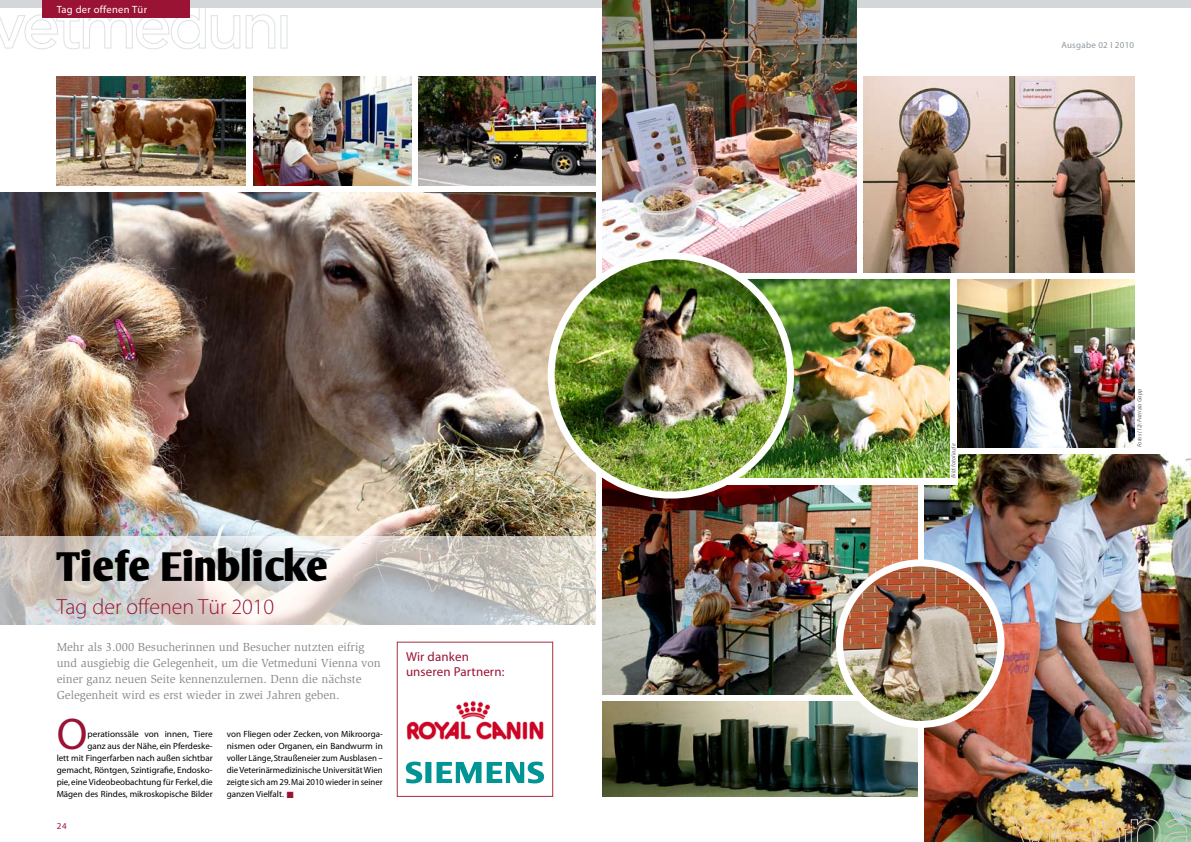
<style>
.page{position:relative;width:1191px;height:842px;background:#fff}
.page>*{position:absolute;margin:0;border:0;box-sizing:border-box;transform-origin:0 0}
.t1{font:44.6px "Myriad MM 400 600";color:#9a1335}
.t2{font:700 40px "Oli Jo";letter-spacing:-.05em;color:#000}
.t3{font:22px "Myriad MM 215 600";color:#9a1335}
.t4{font:13px/15px "Myriad MM 400 600";letter-spacing:.01em;color:#9a1335}
.t5{font:12px/16px "Slimbach";color:#87888a}
.t6{font:10.5px "Myriad MM 400 600";letter-spacing:.03em;color:#fff}
.t7{font:9px/12px "Myriad MM 400 600";color:#000;text-align:right}
.t8{font:9px "Myriad MM 400 600";letter-spacing:.03em;color:#8f989d}
.t9{font:9px "Myriad MM 400 600";color:#9a1335}
.t10{font:6px "Myriad MM It 400 600";color:#646567}
.s1{color:#9a1335}
</style>
<div class="page">
<div style="left:397px;top:642px;width:156px;height:155px;border:1px solid #a33040"></div>
<img style="left:924px;top:454px;width:267px;height:388px">
<img style="left:602px;top:477px;width:315px;height:217px">
<div style="left:677px;top:430px;width:280px;height:55px;background:#fff"></div>
<img style="left:0;top:192px;width:595px;height:344px">
<img style="left:57px;top:77px;width:189px;height:109px">
<img style="left:419px;top:77px;width:176px;height:109px">
<img style="left:253px;top:77px;width:159px;height:109px">
<img style="left:739px;top:280px;width:211px;height:198px">
<img style="left:602px;top:702px;width:315px;height:95px">
<svg style="left:406px;top:761px;width:138px;height:22px"></svg>
<img style="left:406px;top:700px;width:138px;height:40px">
<svg style="left:0;top:8px;width:275px;height:42px"></svg>
<div style="left:280px;top:15px;width:7px;height:33px;border:1px solid #dde1e4"></div>
<div style="left:0;top:0;width:595px;height:8px;background:#d3d7da"></div>
<div style="left:43px;top:0;width:147px;height:17px;background:#9a1335"></div>
<img style="left:1013px;top:818px;width:178px;height:24px">
<div style="left:595px;top:0;width:596px;height:8px;background:#d3d7da"></div>
<img style="left:602px;top:0;width:254px;height:273px">
<img style="left:863px;top:77px;width:271px;height:196px">
<img style="left:957px;top:280px;width:177px;height:167px">
<img style="left:839px;top:563px;width:162px;height:161px;border-radius:81px">
<div style="left:836px;top:559px;width:168px;height:169px;border:7px solid #fff;border-radius:50%"></div>
<svg style="left:0;top:536px;width:595px;height:89px;background:#d2cfcc"></svg>
<img style="left:551px;top:256px;width:239px;height:239px;border-radius:120px">
<div style="left:547px;top:252px;width:247px;height:247px;border:7px solid #fff;border-radius:50%"></div>
<p class="t6" style="left:57px;top:4px;width:92px">Tag der offenen Tür</p>
<h2 class="t2" style="left:57px;top:543px;width:274px">Tiefe Einblicke</h2>
<h3 class="t3" style="left:57px;top:596px;width:219px">Tag der offenen Tür 2010</h3>
<h3 class="t5" style="left:57px;top:639px;width:326px">Mehr als 3.000 Besucherinnen und Besucher nutzten eifrig und ausgiebig die Gelegenheit, um die Vetmeduni Vienna von einer ganz neuen Seite kennenzulernen. Denn die nächste Gelegenheit wird es erst wieder in zwei Jahren geben.</h3>
<p class="t7" style="left:227px;top:728px;width:157px;text-align:justify">von Fliegen oder Zecken, von Mikroorga&shy;nismen oder Organen, ein Bandwurm in voller Länge, Straußeneier zum Ausblasen – die Veterinärmedizinische Universität Wien zeigte sich am 29. Mai 2010 wieder in seiner ganzen Vielfalt. <span class="s1">■</span></p>
<h1 class="t1" style="left:57px;top:712px;width:32px">O</h1>
<p class="t7" style="left:57px;top:728px;width:157px">perationssäle von innen, Tiere<br>ganz aus der Nähe, ein Pferdeske-<br>lett mit Fingerfarben nach außen sichtbar gemacht, Röntgen, Szintigrafie, Endosko&shy;pie, eine Videobeobachtung für Ferkel, die Mägen des Rindes, mikroskopische Bilder</p>
<h3 class="t4" style="left:406px;top:649px;width:100px">Wir danken unseren Partnern:</h3>
<p class="t8" style="left:1061px;top:41px;width:74px">Ausgabe 02 I 2010</p>
<p class="t10" style="left:950px;top:478px;width:35px;rotate:-90deg">Bild: fotolia.de</p>
<p class="t10" style="left:1136px;top:447px;width:60px;rotate:-90deg">Fotos (12): Patrizia Gapp</p>
<p class="t9" style="left:57px;top:821px;width:12px">24</p>
<p class="t9" style="left:1124px;top:821px;width:12px">25</p>
</div>
